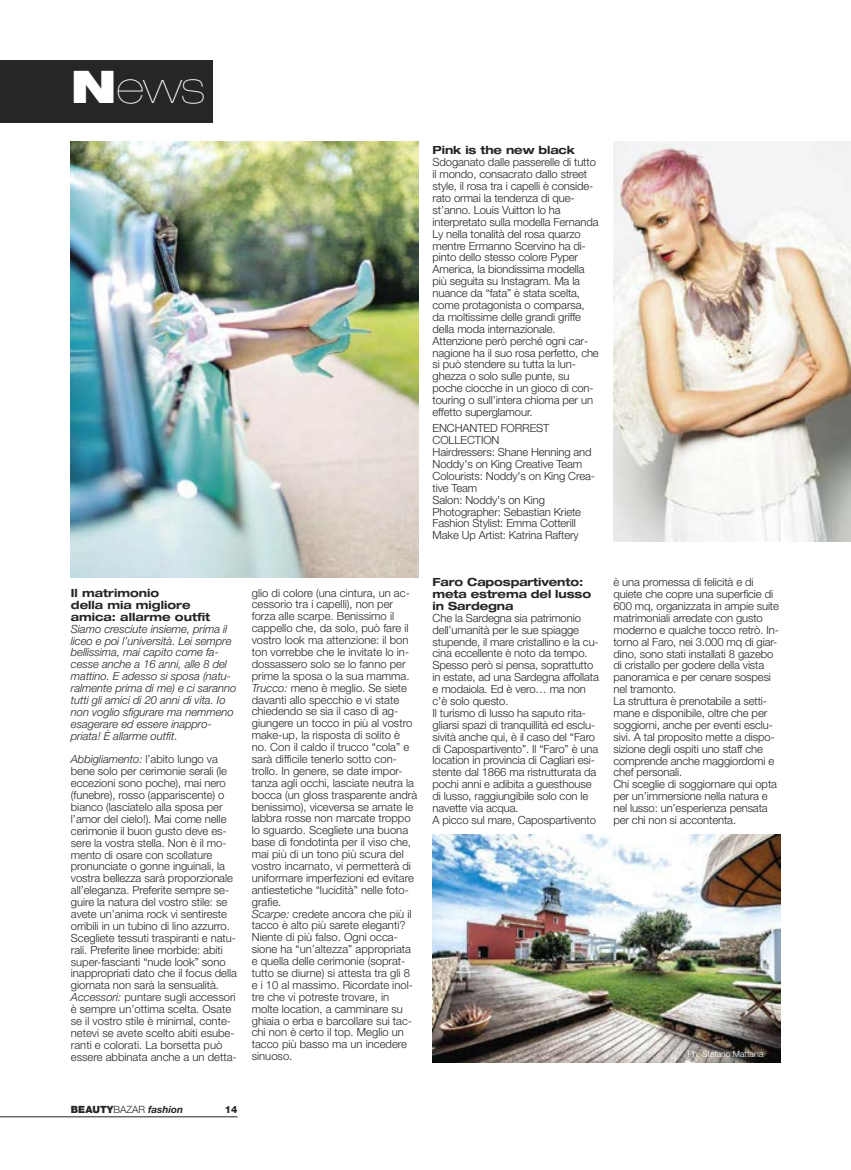
<style>
.page{position:relative;width:851px;height:1170px;background:#fff}
.page>*{position:absolute;margin:0;border:0;box-sizing:border-box;transform-origin:0 0}
.t1{font:200 expanded 45px "Helvetica Neue LT Std";color:#fff}
.t2{font:300 11.25px/11.9px "Helvetica Neue LT Std";letter-spacing:-.01em;color:#272526}
.t3{font:italic 300 11.25px/11.9px "Helvetica Neue LT Std";letter-spacing:-.005em;color:#272526}
.t4{font:700 expanded 11.25px/11.9px "Helvetica Neue LT Std";letter-spacing:-.01em;color:#272526}
.t5{font:italic 700 10px "Helvetica Neue LT Std";color:#272526}
.t6{font:800 10px "Helvetica Neue LT Std";color:#272526}
.t7{font:300 8.75px "Helvetica Neue LT Std";letter-spacing:-.01em;color:#fff}
.s1{font-weight:900}
.s2{font-style:normal}
.s3{font-style:italic}
.s4{font-weight:900;font-style:normal}
.s5{font-weight:300;font-style:normal}
</style>
<div class="page">
<div style="left:0;top:60px;width:213px;height:62px;background:#272526"></div>
<hr style="left:0;top:1116px;width:237px;height:1px;background:#272526">
<img style="left:71px;top:142px;width:347px;height:436px">
<img style="left:432px;top:834px;width:348px;height:228px">
<img style="left:613px;top:142px;width:237px;height:399px">
<h1 class="t1" style="left:71px;top:71px;width:135px"><span class="s1">N</span>ews</h1>
<p class="t4" style="left:71px;top:588px;width:141px">Il matrimonio<br>della mia migliore amica: allarme outfit</p>
<p class="t3" style="left:71px;top:623px;width:167px">Siamo cresciute insieme, prima il liceo e poi l’università. Lei sempre bellissima, mai capito come fa&shy;cesse anche a 16 anni, alle 8 del mattino. E adesso si sposa (natu&shy;ralmente prima di me) e ci saranno tutti gli amici di 20 anni di vita. Io non voglio sfigurare ma nemmeno esagerare ed essere inappro&shy;priata! È allarme outfit<span class="s2">.</span></p>
<p class="t2" style="left:71px;top:754px;width:167px"><span class="s3">Abbigliamento:</span> l’abito lungo va bene solo per cerimonie serali (le eccezioni sono poche), mai nero (funebre), rosso (appariscente) o bianco (lasciatelo alla sposa per l’amor del cielo!). Mai come nelle cerimonie il buon gusto deve es&shy;sere la vostra stella. Non è il mo&shy;mento di osare con scollature pronunciate o gonne inguinali, la vostra bellezza sarà proporzionale all’eleganza. Preferite sempre se&shy;guire la natura del vostro stile: se avete un’anima rock vi sentireste orribili in un tubino di lino azzurro.<br>Scegliete tessuti traspiranti e natu&shy;rali. Preferite linee morbide: abiti super-fascianti “nude look” sono inappropriati dato che il focus della giornata non sarà la sensualità.<br><span class="s3">Accessori:</span> puntare sugli accessori è sempre un’ottima scelta. Osate se il vostro stile è minimal, conte&shy;netevi se avete scelto abiti esube&shy;ranti e colorati. La borsetta può essere abbinata anche a un detta-</p>
<p class="t4" style="left:432px;top:146px;width:144px">Pink is the new black</p>
<p class="t2" style="left:432px;top:157px;width:168px">Sdoganato dalle passerelle di tutto il mondo, consacrato dallo street style, il rosa tra i capelli è conside&shy;rato ormai la tendenza di que&shy;st’anno. Louis Vuitton lo ha interpretato sulla modella Fernanda<br>Ly nella tonalità del rosa quarzo mentre Ermanno Scervino ha di&shy;pinto dello stesso colore Pyper<br>America, la biondissima modella più seguita su Instagram. Ma la nuance da “fata” è stata scelta, come protagonista o comparsa, da moltissime delle grandi griffe della moda internazionale.<br>Attenzione però perché ogni car&shy;nagione ha il suo rosa perfetto, che si può stendere su tutta la lun&shy;ghezza o solo sulle punte, su poche ciocche in un gioco di con&shy;touring o sull’intera chioma per un effetto superglamour.</p>
<p class="t2" style="left:432px;top:423px;width:164px">ENCHANTED FORREST<br>COLLECTION<br>Hairdressers: Shane Henning and<br>Noddy's on King Creative Team<br>Colourists: Noddy's on King Crea&shy;tive Team<br>Salon: Noddy's on King<br>Photographer: Sebastian Kriete<br>Fashion Stylist: Emma Cotterill<br>Make Up Artist: Katrina Raftery</p>
<p class="t2" style="left:252px;top:587px;width:167px">glio di colore (una cintura, un ac&shy;cessorio tra i capelli), non per forza alle scarpe. Benissimo il cappello che, da solo, può fare il vostro look ma attenzione: il bon ton vorrebbe che le invitate lo in&shy;dossassero solo se lo fanno per prime la sposa o la sua mamma.<br><span class="s3">Trucco:</span> meno è meglio. Se siete davanti allo specchio e vi state chiedendo se sia il caso di ag&shy;giungere un tocco in più al vostro make-up, la risposta di solito è no. Con il caldo il trucco “cola” e sarà difficile tenerlo sotto con&shy;trollo. In genere, se date impor&shy;tanza agli occhi, lasciate neutra la bocca (un gloss trasparente andrà benissimo), viceversa se amate le labbra rosse non marcate troppo lo sguardo. Scegliete una buona base di fondotinta per il viso che, mai più di un tono più scura del vostro incarnato, vi permetterà di uniformare imperfezioni ed evitare antiestetiche “lucidità” nelle foto&shy;grafie.<br><span class="s3">Scarpe:</span> credete ancora che più il tacco è alto più sarete eleganti?<br>Niente di più falso. Ogni occa&shy;sione ha “un’altezza” appropriata e quella delle cerimonie (soprat&shy;tutto se diurne) si attesta tra gli 8 e i 10 al massimo. Ricordate inol&shy;tre che vi potreste trovare, in molte location, a camminare su ghiaia o erba e barcollare sui tac&shy;chi non è certo il top. Meglio un tacco più basso ma un incedere sinuoso.</p>
<p class="t4" style="left:432px;top:577px;width:160px">Faro Capospartivento: meta estrema del lusso in Sardegna</p>
<p class="t2" style="left:432px;top:613px;width:168px">Che la Sardegna sia patrimonio dell’umanità per le sue spiagge stupende, il mare cristallino e la cu&shy;cina eccellente è noto da tempo.<br>Spesso però si pensa, soprattutto in estate, ad una Sardegna affollata e modaiola. Ed è vero… ma non c’è solo questo.<br>Il turismo di lusso ha saputo rita&shy;gliarsi spazi di tranquillità ed esclu&shy;sività anche qui, è il caso del “Faro di Capospartivento”. Il “Faro” è una location in provincia di Cagliari esi&shy;stente dal 1866 ma ristrutturata da pochi anni e adibita a guesthouse di lusso, raggiungibile solo con le navette via acqua.<br>A picco sul mare, Capospartivento</p>
<p class="t2" style="left:613px;top:577px;width:167px">è una promessa di felicità e di quiete che copre una superficie di<br>600 mq, organizzata in ampie suite matrimoniali arredate con gusto moderno e qualche tocco retrò. In&shy;torno al Faro, nei 3.000 mq di giar&shy;dino, sono stati installati 8 gazebo di cristallo per godere della vista panoramica e per cenare sospesi nel tramonto.<br>La struttura è prenotabile a setti&shy;mane e disponibile, oltre che per soggiorni, anche per eventi esclu&shy;sivi. A tal proposito mette a dispo&shy;sizione degli ospiti uno staff che comprende anche maggiordomi e chef personali.<br>Chi sceglie di soggiornare qui opta per un’immersione nella natura e nel lusso: un’esperienza pensata per chi non si accontenta.</p>
<p class="t7" style="left:687px;top:1050px;width:77px">Ph: Stefano Mattana</p>
<p class="t5" style="left:71px;top:1106px;width:114px"><span class="s4">BEAUTY</span><span class="s5">BAZAR</span> fashion</p>
<p class="t6" style="left:225px;top:1106px;width:14px">14</p>
</div>
